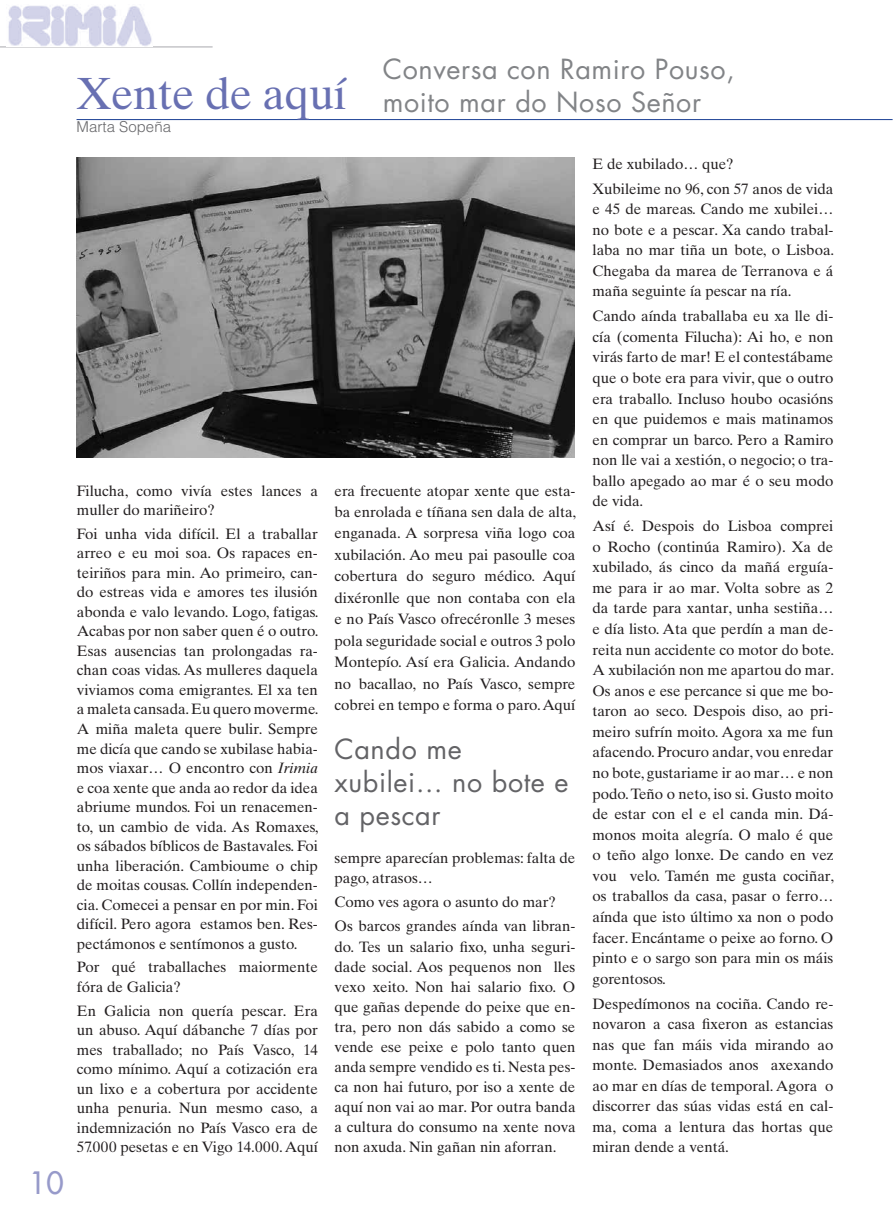
<style>
.page{position:relative;width:893px;height:1212px;background:#fff}
.page>*{position:absolute;margin:0;border:0;box-sizing:border-box;transform-origin:0 0}
.t1{font:45px "Times Ten LT Std";letter-spacing:-.01em;color:#6870b2}
.t2{font:500 30px "Futura Std";color:#979aca}
.t3{font:27px/33px "Futura Std";letter-spacing:.02em;color:#828487}
.t4{font:27px/33px "Futura Std";letter-spacing:.02em;color:#636366}
.t5{font:15px/20.5px "Times Ten LT Std";color:#231f20;text-align:justify}
.t6{font:300 15px "Helvetica LT Std";color:#67676a}
.s1{font-style:italic}
</style>
<div class="page">
<hr style="left:0;top:47px;width:213px;height:1px;background:#a8a9ad">
<img style="left:8px;top:5px;width:144px;height:41px">
<img style="left:77px;top:157px;width:498px;height:301px">
<hr style="left:77px;top:119px;width:816px;height:1px;background:#1b3f94">
<h2 class="t2" style="left:29px;top:1164px;width:36px">10</h2>
<h1 class="t1" style="left:77px;top:67px;width:271px">Xente de aquí</h1>
<p class="t6" style="left:77px;top:117px;width:96px">Marta Sopeña</p>
<h3 class="t3" style="left:383px;top:52px;width:353px">Conversa con Ramiro Pouso, moito mar do Noso Señor</h3>
<p class="t5" style="left:77px;top:481px;width:242px;line-height:19.5px">Filucha, como vivía estes lances a muller do mariñeiro?</p>
<p class="t5" style="left:77px;top:524px;width:243px;line-height:19.5px">Foi unha vida difícil. El a traballar arreo e eu moi soa. Os rapaces en&shy;teiriños para min. Ao primeiro, can&shy;do estreas vida e amores tes ilusión abonda e valo levando. Logo, fatigas.<br>Acabas por non saber quen é o outro.<br>Esas ausencias tan prolongadas ra&shy;chan coas vidas. As mulleres daquela viviamos coma emigrantes. El xa ten a maleta cansada. Eu quero moverme.<br>A miña maleta quere bulir. Sempre me dicía que cando se xubilase habia&shy;mos viaxar… O encontro con <span class="s1">Irimia </span>e coa xente que anda ao redor da idea abriume mundos. Foi un renacemen&shy;to, un cambio de vida. As Romaxes, os sábados bíblicos de Bastavales. Foi unha liberación. Cambioume o chip de moitas cousas. Collín independen&shy;cia. Comecei a pensar en por min. Foi difícil. Pero agora estamos ben. Res&shy;pectámonos e sentímonos a gusto.</p>
<p class="t5" style="left:77px;top:957px;width:242px;line-height:19.5px">Por qué traballaches maiormente fóra de Galicia?</p>
<p class="t5" style="left:77px;top:1001px;width:242px;line-height:19.5px">En Galicia non quería pescar. Era un abuso. Aquí dábanche 7 días por mes traballado; no País Vasco, 14 como mínimo. Aquí a cotización era un lixo e a cobertura por accidente unha penuria. Nun mesmo caso, a indemnización no País Vasco era de 57.000 pesetas e en Vigo 14.000. Aquí</p>
<p class="t5" style="left:334px;top:480px;width:243px;line-height:21.5px">era frecuente atopar xente que esta&shy;ba enrolada e tíñana sen dala de alta, enganada. A sorpresa viña logo coa xubilación. Ao meu pai pasoulle coa cobertura do seguro médico. Aquí dixéronlle que non contaba con ela e no País Vasco ofrecéronlle 3 meses pola seguridade social e outros 3 polo Montepío. Así era Galicia. Andando no bacallao, no País Vasco, sempre cobrei en tempo e forma o paro. Aquí</p>
<h3 class="t4" style="left:334px;top:733px;width:235px">Cando me xubilei… no bote e a pescar</h3>
<p class="t5" style="left:334px;top:847px;width:242px;line-height:20.1px">sempre aparecían problemas: falta de pago, atrasos…</p>
<p class="t5" style="left:334px;top:890px;width:242px;line-height:24.3px">Como ves agora o asunto do mar?<br>Os barcos grandes aínda van libran-</p>
<p class="t5" style="left:334px;top:936px;width:242px;line-height:20.1px">do. Tes un salario fixo, unha seguri&shy;dade social. Aos pequenos non lles vexo xeito. Non hai salario fixo. O que gañas depende do peixe que en&shy;tra, pero non dás sabido a como se vende ese peixe e polo tanto quen anda sempre vendido es ti. Nesta pes&shy;ca non hai futuro, por iso a xente de aquí non vai ao mar. Por outra banda a cultura do consumo na xente nova non axuda. Nin gañan nin aforran.</p>
<p class="t5" style="left:592px;top:151px;width:242px;line-height:24.8px">E de xubilado… que?<br>Xubileime no 96, con 57 anos de vida</p>
<p class="t5" style="left:592px;top:199px;width:243px">e 45 de mareas. Cando me xubilei… no bote e a pescar. Xa cando trabal&shy;laba no mar tiña un bote, o Lisboa.<br>Chegaba da marea de Terranova e á maña seguinte ía pescar na ría.</p>
<p class="t5" style="left:592px;top:306px;width:242px">Cando aínda traballaba eu xa lle di&shy;cía (comenta Filucha): Ai ho, e non virás farto de mar! E el contestábame que o bote era para vivir, que o outro era traballo. Incluso houbo ocasións en que puidemos e mais matinamos en comprar un barco. Pero a Ramiro non lle vai a xestión, o negocio; o tra&shy;ballo apegado ao mar é o seu modo de vida.</p>
<p class="t5" style="left:592px;top:516px;width:243px">Así é. Despois do Lisboa comprei o Rocho (continúa Ramiro). Xa de xubilado, ás cinco da mañá erguía&shy;me para ir ao mar. Volta sobre as 2 da tarde para xantar, unha sestiña… e día listo. Ata que perdín a man de&shy;reita nun accidente co motor do bote.<br>A xubilación non me apartou do mar.<br>Os anos e ese percance si que me bo&shy;taron ao seco. Despois diso, ao pri&shy;meiro sufrín moito. Agora xa me fun afacendo. Procuro andar, vou enredar no bote, gustariame ir ao mar… e non podo. Teño o neto, iso si. Gusto moito de estar con el e el canda min. Dá&shy;monos moita alegría. O malo é que o teño algo lonxe. De cando en vez vou velo. Tamén me gusta cociñar, os traballos da casa, pasar o ferro… aínda que isto último xa non o podo facer. Encántame o peixe ao forno. O pinto e o sargo son para min os máis gorentosos.</p>
<p class="t5" style="left:592px;top:993px;width:242px">Despedímonos na cociña. Cando re&shy;novaron a casa fixeron as estancias nas que fan máis vida mirando ao monte. Demasiados anos axexando ao mar en días de temporal. Agora o discorrer das súas vidas está en cal&shy;ma, coma a lentura das hortas que miran dende a ventá.</p>
</div>
